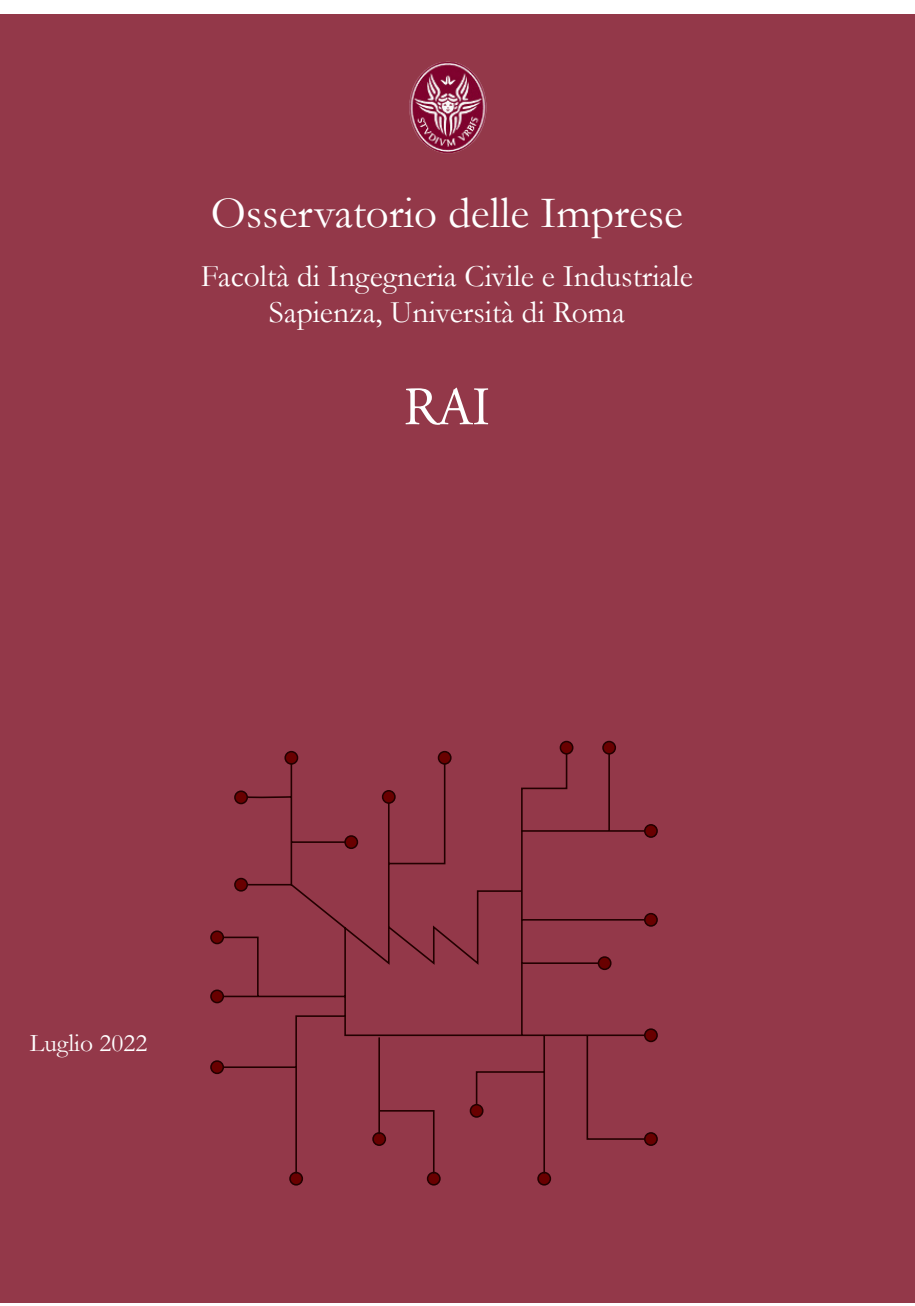
<style>
.page{position:relative;width:915px;height:1306px;background:#fff}
.page>*{position:absolute;margin:0;border:0;box-sizing:border-box;transform-origin:0 0}
.Footnote_text{font:54px "Adobe Garamond Pro";color:#fff}
.Footnote_text-2{font:45px "Garamond";color:#fff}
.Footnote_text-3{font:31.5px/35.7px "Garamond";color:#fff;text-align:center}
.Footnote_text-4{font:25.5px "Garamond";color:#fff}
</style>
<div class="page">
<div style="left:0;top:14px;width:914px;height:1288px;background:#933849"></div>
<img style="left:409px;top:61px;width:78px;height:93px">
<div style="left:284px;top:751px;width:14px;height:13px;border:2px solid #7d042e;border-radius:50%"></div>
<div style="left:437px;top:751px;width:14px;height:13px;border:2px solid #7d042e;border-radius:50%"></div>
<svg style="left:560px;top:741px;width:12px;height:12px"></svg>
<div style="left:559px;top:740px;width:14px;height:14px;border:2px solid #7d042e;border-radius:50%"></div>
<div style="left:602px;top:741px;width:13px;height:12px;background:#690000;border-radius:50%"></div>
<div style="left:602px;top:740px;width:14px;height:14px;border:2px solid #7d042e;border-radius:50%"></div>
<div style="left:644px;top:824px;width:12px;height:13px;background:#690000;border-radius:50%"></div>
<div style="left:643px;top:824px;width:14px;height:13px;border:2px solid #7d042e;border-radius:50%"></div>
<svg style="left:644px;top:913px;width:12px;height:12px"></svg>
<div style="left:643px;top:912px;width:14px;height:14px;border:2px solid #7d042e;border-radius:50%"></div>
<svg style="left:644px;top:1029px;width:12px;height:12px"></svg>
<div style="left:643px;top:1028px;width:14px;height:14px;border:2px solid #7d042e;border-radius:50%"></div>
<div style="left:644px;top:1132px;width:12px;height:13px;background:#690000;border-radius:50%"></div>
<div style="left:643px;top:1132px;width:14px;height:13px;border:2px solid #7d042e;border-radius:50%"></div>
<div style="left:538px;top:1172px;width:12px;height:12px;background:#690000;border-radius:50%"></div>
<div style="left:537px;top:1171px;width:14px;height:14px;border:2px solid #7d042e;border-radius:50%"></div>
<div style="left:427px;top:1172px;width:12px;height:12px;background:#690000;border-radius:50%"></div>
<div style="left:426px;top:1171px;width:14px;height:14px;border:2px solid #7d042e;border-radius:50%"></div>
<div style="left:290px;top:1172px;width:12px;height:12px;background:#690000;border-radius:50%"></div>
<div style="left:289px;top:1171px;width:14px;height:14px;border:2px solid #7d042e;border-radius:50%"></div>
<svg style="left:210px;top:752px;width:436px;height:423px"></svg>
<p class="Footnote_text-2" style="left:210px;top:186px;width:473px">Osservatorio delle Imprese</p>
<p class="Footnote_text-3" style="left:201px;top:258px;width:493px">Facoltà di Ingegneria Civile e Industriale<br>Sapienza, Università di Roma</p>
<p class="Footnote_text" style="left:403px;top:374px;width:88px">RAI</p>
<p class="Footnote_text-4" style="left:30px;top:1027px;width:119px">Luglio 2022</p>
</div>
